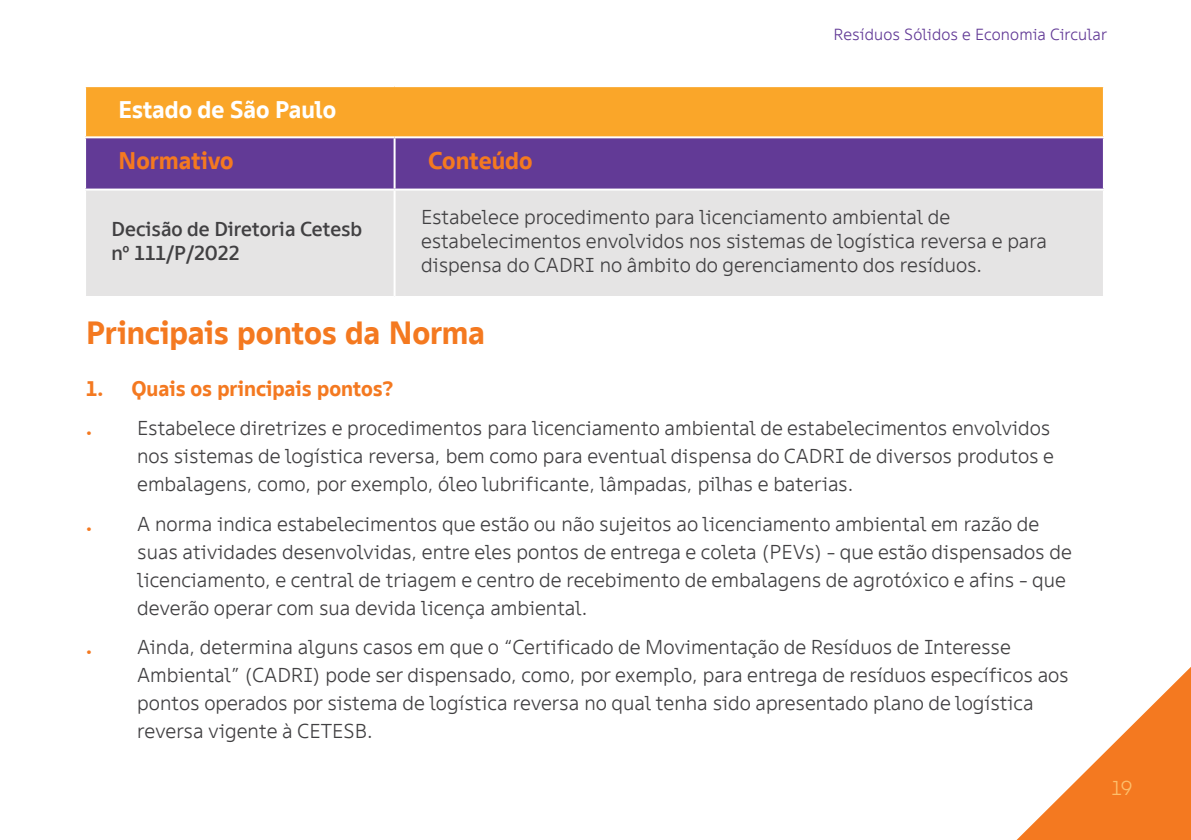
<style>
.page{position:relative;width:1191px;height:840px;background:#fff}
.page>*{position:absolute;margin:0;border:0;box-sizing:border-box;transform-origin:0 0}
.t1{font:32px "TT Fellows Dm Bd";letter-spacing:-.005em;color:#f47920}
.t2{font:24px "TT Fellows Dm Bd";color:#f47920}
.t3{font:24px "TT Fellows Dm Bd";color:#fff}
.t4{font:21px/39.4px "TT Fellows Dm Bd";color:#f47920}
.t5{font:300 20px/28px "TT Fellows";color:#414042}
.t6{font:500 20px/24px "TT Fellows";color:#414042}
.t7{font:300 20px "TT Fellows";color:#fdbf6c}
.t8{font:300 16px "TT Fellows";letter-spacing:.005em;color:#623a96}
</style>
<div class="page">
<svg style="left:1017px;top:667px;width:174px;height:172px"></svg>
<div style="left:86px;top:87px;width:1017px;height:49px;background:#faa629"></div>
<div style="left:86px;top:138px;width:1017px;height:50px;background:#623a96"></div>
<div style="left:86px;top:190px;width:1017px;height:106px;background:#e5e4e4"></div>
<hr style="left:393px;top:138px;width:2px;height:50px;background:#fff">
<hr style="left:393px;top:190px;width:2px;height:106px;background:#fff">
<p class="t3" style="left:119px;top:95px;width:219px">Estado de São Paulo</p>
<p class="t2" style="left:119px;top:146px;width:117px">Normativo</p>
<p class="t2" style="left:428px;top:146px;width:106px">Conteúdo</p>
<p class="t8" style="left:833px;top:25px;width:275px">Resíduos Sólidos e Economia Circular</p>
<p class="t6" style="left:112px;top:216px;width:252px">Decisão de Diretoria Cetesb nº 111/P/2022</p>
<p class="t5" style="left:421px;top:204px;width:627px;line-height:24px">Estabelece procedimento para licenciamento ambiental de estabelecimentos envolvidos nos sistemas de logística reversa e para dispensa do CADRI no âmbito do gerenciamento dos resíduos.</p>
<h1 class="t1" style="left:86px;top:313px;width:400px">Principais pontos da Norma</h1>
<p class="t4" style="left:86px;top:368px;width:309px">1. Quais os principais pontos? .</p>
<p class="t5" style="left:137px;top:414px;width:918px">Estabelece diretrizes e procedimentos para licenciamento ambiental de estabelecimentos envolvidos nos sistemas de logística reversa, bem como para eventual dispensa do CADRI de diversos produtos e embalagens, como, por exemplo, óleo lubrificante, lâmpadas, pilhas e baterias.</p>
<p class="t4" style="left:86px;top:503px;width:7px">.</p>
<p class="t5" style="left:137px;top:509px;width:936px">A norma indica estabelecimentos que estão ou não sujeitos ao licenciamento ambiental em razão de suas atividades desenvolvidas, entre eles pontos de entrega e coleta (PEVs) - que estão dispensados de licenciamento, e central de triagem e centro de recebimento de embalagens de agrotóxico e afins - que deverão operar com sua devida licença ambiental.</p>
<p class="t4" style="left:86px;top:626px;width:7px">.</p>
<p class="t5" style="left:137px;top:632px;width:933px">Ainda, determina alguns casos em que o “Certificado de Movimentação de Resíduos de Interesse Ambiental” (CADRI) pode ser dispensado, como, por exemplo, para entrega de resíduos específicos aos pontos operados por sistema de logística reversa no qual tenha sido apresentado plano de logística reversa vigente à CETESB.</p>
<p class="t7" style="left:1111px;top:776px;width:23px">19</p>
</div>
